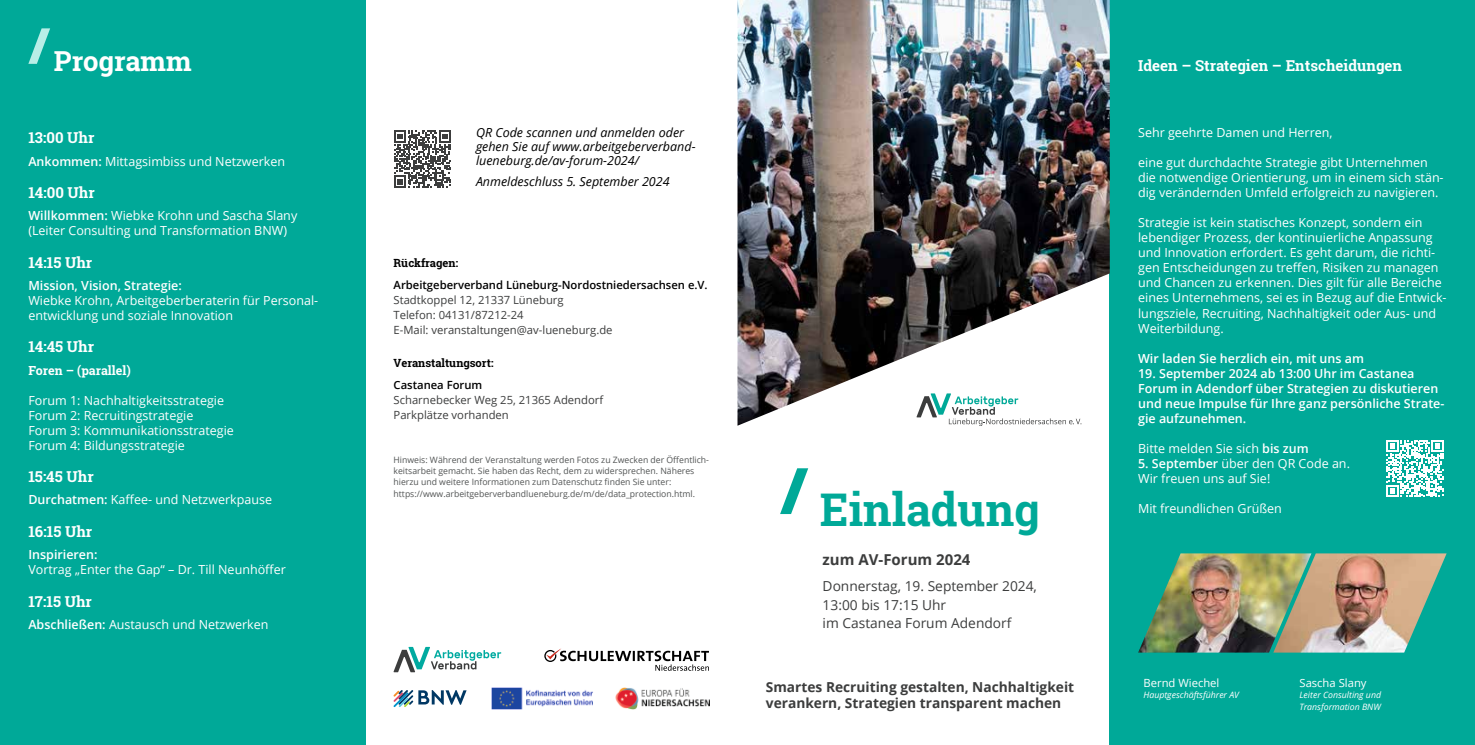
<style>
.page{position:relative;width:1475px;height:745px;background:#fff}
.page>*{position:absolute;margin:0;border:0;box-sizing:border-box;transform-origin:0 0}
.t1{font:700 45px "Roboto Slab";color:#00a998}
.t2{font:700 27.5px "Roboto Slab";color:#fff}
.t3{font:700 15px "Roboto Slab";color:#fff}
.t4{font:700 15px "Open Sans";color:#3c3d3d}
.t5{font:700 13.75px/16.5px "Open Sans";color:#3c3d3d}
.t6{font:13.75px/18.8px "Open Sans";color:#3c3d3d}
.t7{font:12.5px/15px "Open Sans";color:#fff}
.t8{font:600 12.5px/15px "Open Sans";color:#fff}
.t9{font:italic 12.5px/13.8px "Open Sans";color:#000}
.t10{font:700 12.5px "Roboto Slab";color:#fff}
.t11{font:11.25px/15px "Open Sans";color:#3c3d3d}
.t12{font:600 11.25px "Open Sans";color:#000}
.t13{font:700 11.25px "Roboto Slab";color:#000}
.t14{font:11.25px "Open Sans";color:#fff}
.t15{font:8.75px/11.2px "Open Sans";color:#535555}
.t16{font:italic 8.75px/11.2px "Open Sans";color:#fff}
.s1{font-weight:600}
</style>
<div class="page">
<div style="left:1109px;top:0;width:365px;height:744px;background:#00a998"></div>
<div style="left:0;top:0;width:365px;height:744px;background:#00a998"></div>
<svg style="left:28px;top:28px;width:22px;height:36px"></svg>
<svg style="left:394px;top:130px;width:57px;height:57px"></svg>
<svg style="left:393px;top:690px;width:73px;height:16px"></svg>
<img style="left:491px;top:687px;width:218px;height:21px">
<svg style="left:544px;top:648px;width:164px;height:22px"></svg>
<svg style="left:394px;top:646px;width:107px;height:25px"></svg>
<img style="left:1311px;top:553px;width:135px;height:99px">
<img style="left:1138px;top:553px;width:173px;height:99px">
<img style="left:737px;top:0;width:372px;height:425px">
<svg style="left:916px;top:393px;width:165px;height:32px"></svg>
<svg style="left:780px;top:468px;width:28px;height:45px"></svg>
<svg style="left:1386px;top:440px;width:57px;height:57px"></svg>
<h2 class="t2" style="left:54px;top:42px;width:139px">Programm</h2>
<p class="t3" style="left:28px;top:128px;width:68px">13:00 Uhr</p>
<p class="t7" style="left:28px;top:153px;width:258px"><span class="s1">Ankommen:</span> Mittagsimbiss und Netzwerken</p>
<p class="t3" style="left:28px;top:182px;width:68px">14:00 Uhr</p>
<p class="t7" style="left:28px;top:208px;width:270px"><span class="s1">Willkommen:</span> Wiebke Krohn und Sascha Slany (Leiter Consulting und Transformation BNW)</p>
<p class="t3" style="left:28px;top:252px;width:65px">14:15 Uhr</p>
<p class="t8" style="left:28px;top:277px;width:155px">Mission, Vision, Strategie:</p>
<p class="t7" style="left:28px;top:292px;width:291px">Wiebke Krohn, Arbeitgeberberaterin für Personal&shy;entwicklung und soziale Innovation</p>
<p class="t3" style="left:28px;top:336px;width:67px">14:45 Uhr</p>
<p class="t10" style="left:28px;top:361px;width:104px">Foren – (parallel)</p>
<p class="t7" style="left:28px;top:392px;width:207px">Forum 1: Nachhaltigkeitsstrategie<br>Forum 2: Recruitingstrategie<br>Forum 3: Kommunikationsstrategie<br>Forum 4: Bildungsstrategie</p>
<p class="t3" style="left:28px;top:466px;width:67px">15:45 Uhr</p>
<p class="t7" style="left:28px;top:491px;width:245px"><span class="s1">Durchatmen:</span> Kaffee- und Netzwerkpause</p>
<p class="t3" style="left:28px;top:520px;width:65px">16:15 Uhr</p>
<p class="t8" style="left:28px;top:546px;width:71px">Inspirieren:</p>
<p class="t7" style="left:28px;top:561px;width:259px">Vortrag „Enter the Gap“ – Dr. Till Neunhöffer</p>
<p class="t3" style="left:28px;top:590px;width:65px">17:15 Uhr</p>
<p class="t7" style="left:28px;top:616px;width:242px"><span class="s1">Abschließen:</span> Austausch und Netzwerken</p>
<p class="t9" style="left:476px;top:125px;width:221px">QR Code scannen und anmelden oder gehen Sie auf www.arbeitgeberverband&shy;lueneburg.de/av-forum-2024/</p>
<p class="t9" style="left:476px;top:174px;width:195px">Anmeldeschluss 5. September 2024</p>
<p class="t13" style="left:393px;top:255px;width:66px">Rückfragen:</p>
<p class="t12" style="left:393px;top:277px;width:315px">Arbeitgeberverband Lüneburg-Nordostniedersachsen e.V.</p>
<p class="t11" style="left:393px;top:292px;width:220px">Stadtkoppel 12, 21337 Lüneburg<br>Telefon: 04131/87212-24<br>E-Mail: veranstaltungen@av-lueneburg.de</p>
<p class="t13" style="left:393px;top:354px;width:101px">Veranstaltungsort:</p>
<p class="t12" style="left:393px;top:376px;width:90px">Castanea Forum</p>
<p class="t11" style="left:393px;top:391px;width:211px">Scharnebecker Weg 25, 21365 Adendorf<br>Parkplätze vorhanden</p>
<p class="t15" style="left:393px;top:453px;width:317px">Hinweis: Während der Veranstaltung werden Fotos zu Zwecken der Öffentlich&shy;keitsarbeit gemacht. Sie haben das Recht, dem zu widersprechen. Näheres hierzu und weitere Informationen zum Datenschutz finden Sie unter: https://www.arbeitgeberverbandlueneburg.de/m/de/data_protection.html.</p>
<h1 class="t1" style="left:819px;top:478px;width:221px">Einladung</h1>
<p class="t4" style="left:822px;top:548px;width:149px">zum AV-Forum 2024</p>
<p class="t6" style="left:822px;top:575px;width:216px">Donnerstag, 19. September 2024,<br>13:00 bis 17:15 Uhr<br>im Castanea Forum Adendorf</p>
<p class="t5" style="left:765px;top:677px;width:310px">Smartes Recruiting gestalten, Nachhaltigkeit verankern, Strategien transparent machen</p>
<p class="t3" style="left:1137px;top:55px;width:265px">Ideen – Strategien – Entscheidungen</p>
<p class="t7" style="left:1137px;top:125px;width:196px">Sehr geehrte Damen und Herren,</p>
<p class="t7" style="left:1137px;top:155px;width:307px">eine gut durchdachte Strategie gibt Unternehmen die notwendige Orientierung, um in einem sich stän&shy;dig verändernden Umfeld erfolgreich zu navigieren.</p>
<p class="t7" style="left:1137px;top:215px;width:310px">Strategie ist kein statisches Konzept, sondern ein lebendiger Prozess, der kontinuierliche Anpassung und Innovation erfordert. Es geht darum, die richti&shy;gen Entscheidungen zu treffen, Risiken zu managen und Chancen zu erkennen. Dies gilt für alle Bereiche eines Unternehmens, sei es in Bezug auf die Entwick&shy;lungsziele, Recruiting, Nachhaltigkeit oder Aus- und Weiterbildung.</p>
<p class="t8" style="left:1137px;top:350px;width:227px">Wir laden Sie herzlich ein, mit uns am</p>
<p class="t8" style="left:1137px;top:365px;width:308px">19. September 2024 ab 13:00 Uhr im Castanea Forum in Adendorf über Strategien zu diskutieren und neue Impulse für Ihre ganz persönliche Strate&shy;gie aufzunehmen.</p>
<p class="t7" style="left:1137px;top:440px;width:172px">Bitte melden Sie sich <span class="s1">bis zum</span></p>
<p class="t7" style="left:1137px;top:455px;width:213px"><span class="s1">5. September</span> über den QR Code an.<br>Wir freuen uns auf Sie!</p>
<p class="t7" style="left:1137px;top:500px;width:145px">Mit freundlichen Grüßen</p>
<p class="t14" style="left:1143px;top:674px;width:77px">Bernd Wiechel</p>
<p class="t16" style="left:1143px;top:688px;width:97px">Hauptgeschäftsführer AV</p>
<p class="t14" style="left:1299px;top:674px;width:69px">Sascha Slany</p>
<p class="t16" style="left:1299px;top:688px;width:83px">Leiter Consulting und<br>Transformation BNW</p>
</div>
